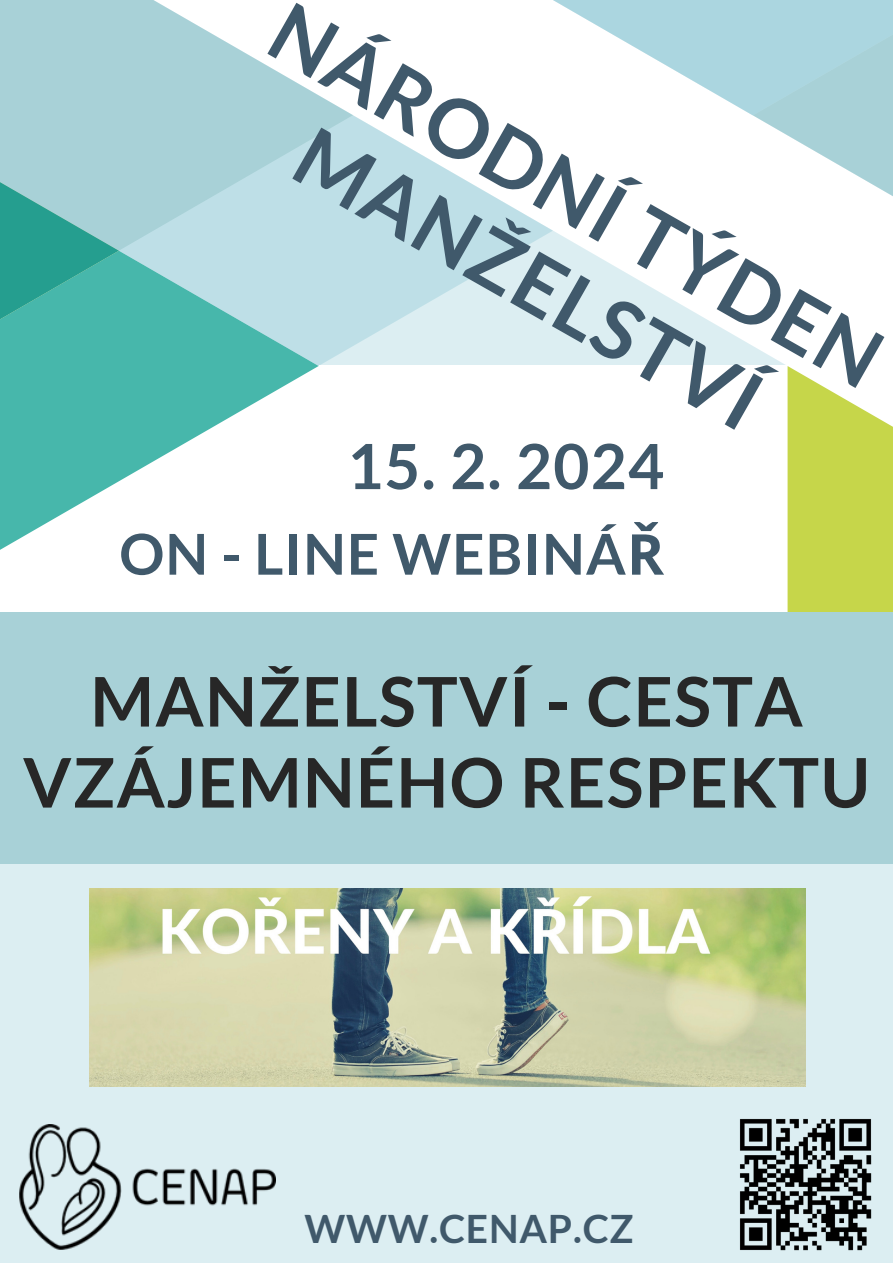
<style>
.page{position:relative;width:893px;height:1263px;background:#fff}
.page>*{position:absolute;margin:0;border:0;box-sizing:border-box;transform-origin:0 0}
.t1{font:700 81.07px/96.1px "Lato";color:#40596b;text-align:center}
.t2{font:700 68.4px/81px "Lato";letter-spacing:.02em;color:#272727;text-align:center}
.t3{font:700 62.32px "Lato";letter-spacing:.02em;color:#40596b}
.t4{font:700 56.32px "Lato";letter-spacing:.02em;color:#40596b}
.t5{font:700 39.08px "Lato";letter-spacing:.02em;color:#40596b}
.s1{font-family:"Noto Sans"}
</style>
<div class="page">
<svg style="left:0;top:366px;width:319px;height:184px"></svg>
<svg style="left:787px;top:366px;width:106px;height:246px;background:#cddb62"></svg>
<svg style="left:0;top:251px;width:785px;height:115px"></svg>
<svg style="left:0;top:0;width:353px;height:251px;fill:#a8d1d7"></svg>
<svg style="left:553px;top:0;width:340px;height:251px"></svg>
<svg style="left:119px;top:115px;width:434px;height:251px;background:#b9dee2"></svg>
<div style="left:0;top:612px;width:893px;height:651px;background:#a8d1d7"></div>
<div style="left:0;top:864px;width:893px;height:399px;background:#dceef2"></div>
<img style="left:89px;top:888px;width:716px;height:198px">
<img style="left:19px;top:1124px;width:256px;height:126px">
<img style="left:740px;top:1119px;width:132px;height:132px">
<h2 class="t1" style="left:303px;top:-20px;width:689px;rotate:30deg">NÁRODNÍ TÝDEN<br>MANŽELSTVÍ</h2>
<p class="t3" style="left:347px;top:428px;width:319px">15. 2. 2024</p>
<h2 class="t4" style="left:119px;top:519px;width:546px">ON - LINE WEBINÁ<span class="s1">Ř</span></h2>
<h3 class="t2" style="left:23px;top:659px;width:848px">MANŽELSTVÍ - CESTA<br>VZÁJEMNÉHO RESPEKTU</h3>
<p class="t5" style="left:304px;top:1204px;width:331px">WWW.CENAP.CZ</p>
</div>
